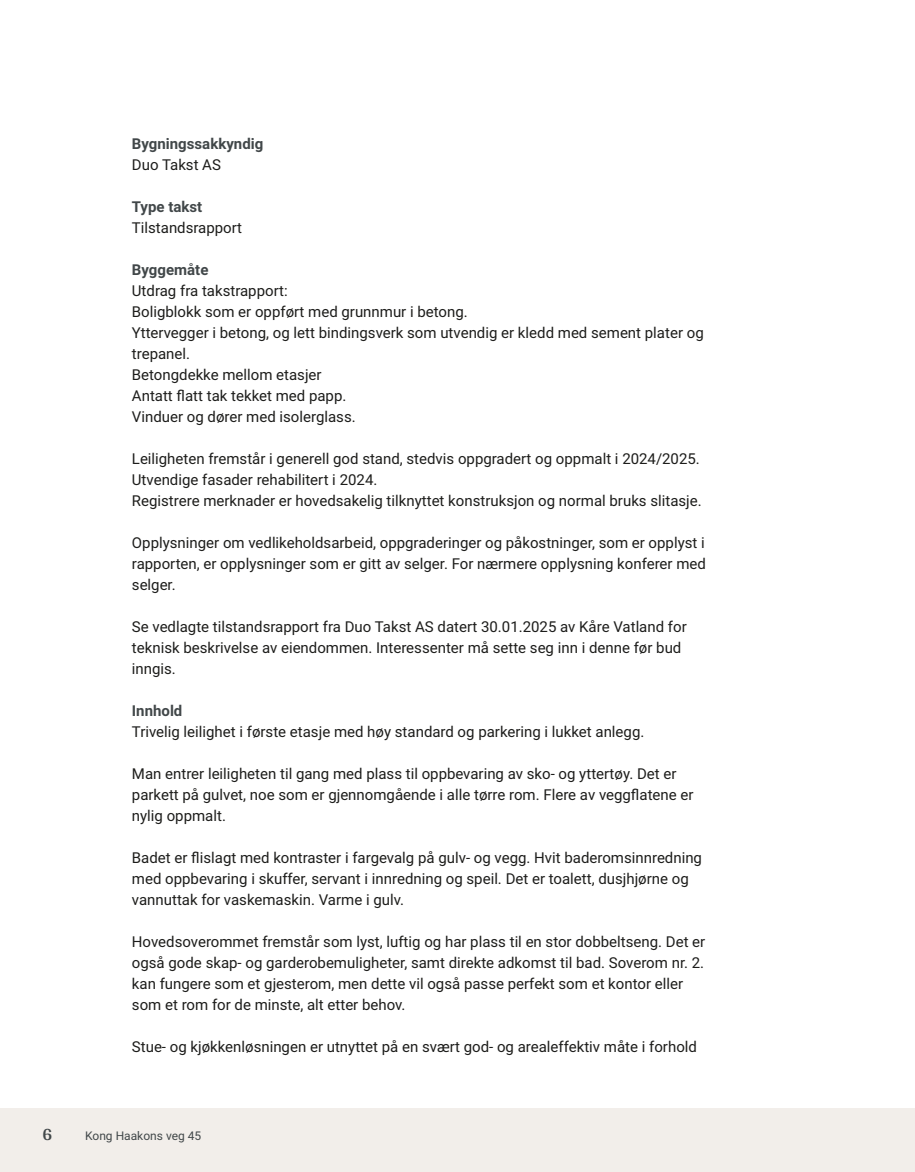
<style>
.page{position:relative;width:915px;height:1172px;background:#fff}
.page>*{position:absolute;margin:0;border:0;box-sizing:border-box;transform-origin:0 0}
.t1{font:700 18px "Arya";color:#414749}
.t2{font:15px/21px "Roboto Vitec";color:#1d1d1b}
.t3{font:700 15px "Roboto Vitec";color:#414749}
.t4{font:12px "Roboto Vitec";color:#414749}
</style>
<div class="page">
<div style="left:0;top:1108px;width:914px;height:64px;background:#f2eeea"></div>
<p class="t3" style="left:132px;top:133px;width:133px">Bygningssakkyndig</p>
<p class="t2" style="left:132px;top:153px;width:90px">Duo Takst AS</p>
<p class="t3" style="left:132px;top:196px;width:72px">Type takst</p>
<p class="t2" style="left:132px;top:216px;width:112px">Tilstandsrapport</p>
<p class="t3" style="left:132px;top:259px;width:78px">Byggemåte</p>
<p class="t2" style="left:132px;top:279px;width:573px">Utdrag fra takstrapport:<br>Boligblokk som er oppført med grunnmur i betong.<br>Yttervegger i betong, og lett bindingsverk som utvendig er kledd med sement plater og trepanel.<br>Betongdekke mellom etasjer<br>Antatt flatt tak tekket med papp.<br>Vinduer og dører med isolerglass.</p>
<p class="t2" style="left:132px;top:447px;width:571px">Leiligheten fremstår i generell god stand, stedvis oppgradert og oppmalt i 2024/2025.<br>Utvendige fasader rehabilitert i 2024.<br>Registrere merknader er hovedsakelig tilknyttet konstruksjon og normal bruks slitasje.</p>
<p class="t2" style="left:132px;top:531px;width:575px;text-align:justify">Opplysninger om vedlikeholdsarbeid, oppgraderinger og påkostninger, som er opplyst i rapporten, er opplysninger som er gitt av selger. For nærmere opplysning konferer med selger.</p>
<p class="t2" style="left:132px;top:615px;width:556px">Se vedlagte tilstandsrapport fra Duo Takst AS datert 30.01.2025 av Kåre Vatland for teknisk beskrivelse av eiendommen. Interessenter må sette seg inn i denne før bud inngis.</p>
<p class="t3" style="left:132px;top:700px;width:52px">Innhold</p>
<p class="t2" style="left:132px;top:720px;width:513px">Trivelig leilighet i første etasje med høy standard og parkering i lukket anlegg.</p>
<p class="t2" style="left:132px;top:762px;width:563px">Man entrer leiligheten til gang med plass til oppbevaring av sko‑ og yttertøy. Det er parkett på gulvet, noe som er gjennomgående i alle tørre rom. Flere av veggflatene er nylig oppmalt.</p>
<p class="t2" style="left:132px;top:846px;width:571px">Badet er flislagt med kontraster i fargevalg på gulv‑ og vegg. Hvit baderomsinnredning med oppbevaring i skuffer, servant i innredning og speil. Det er toalett, dusjhjørne og vannuttak for vaskemaskin. Varme i gulv.</p>
<p class="t2" style="left:132px;top:930px;width:574px">Hovedsoverommet fremstår som lyst, luftig og har plass til en stor dobbeltseng. Det er også gode skap‑ og garderobemuligheter, samt direkte adkomst til bad. Soverom nr. 2. kan fungere som et gjesterom, men dette vil også passe perfekt som et kontor eller som et rom for de minste, alt etter behov.</p>
<p class="t2" style="left:132px;top:1035px;width:566px">Stue‑ og kjøkkenløsningen er utnyttet på en svært god‑ og arealeffektiv måte i forhold</p>
<p class="t1" style="left:43px;top:1123px;width:11px">6</p>
<p class="t4" style="left:85px;top:1127px;width:118px">Kong Haakons veg 45</p>
</div>
